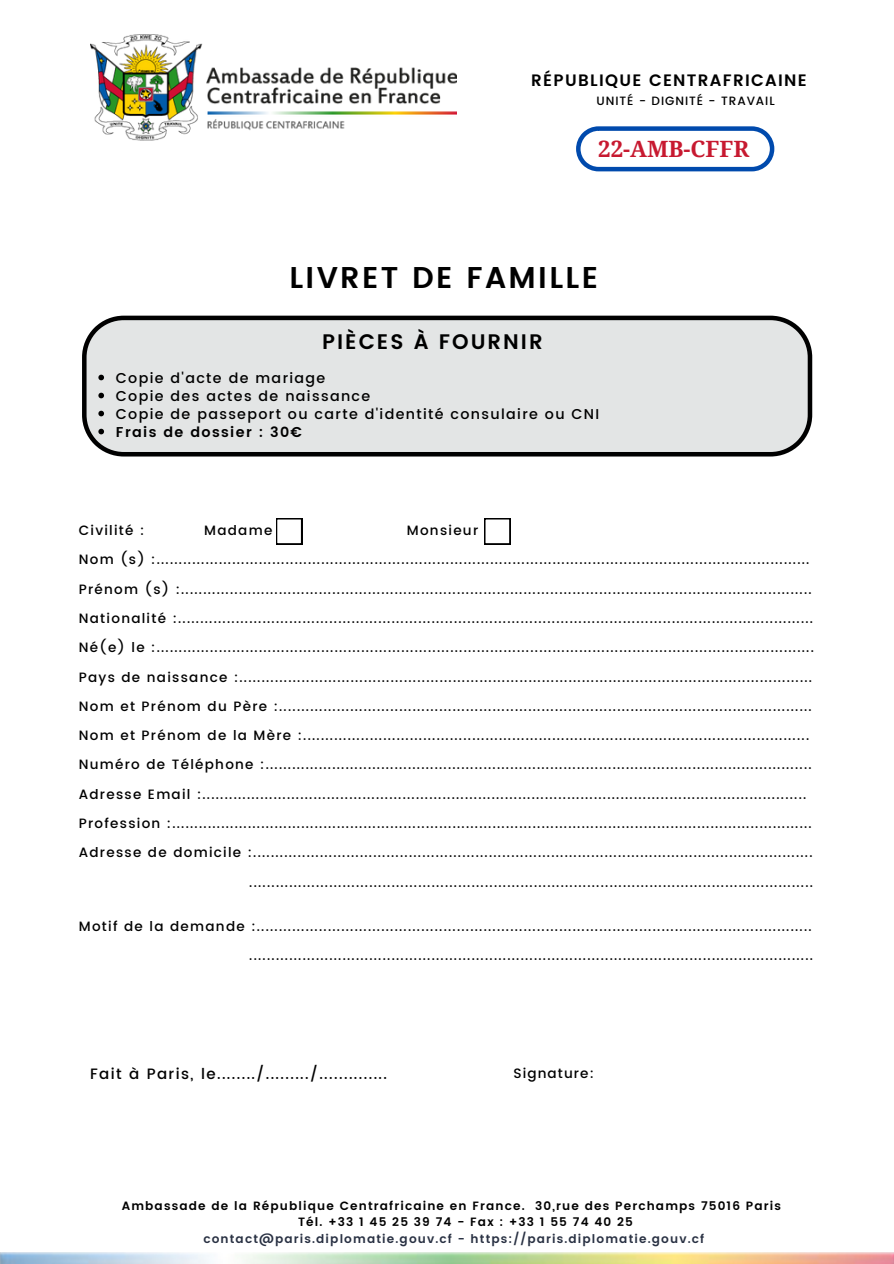
<style>
.page{position:relative;width:894px;height:1264px;background:#fff}
.page>*{position:absolute;margin:0;border:0;box-sizing:border-box;transform-origin:0 0}
.t1{font:600 30px "Poppins";letter-spacing:.08em;color:#000}
.t2{font:700 22.5px "Droid Serif";color:#c71930}
.t3{font:600 21px "Poppins";letter-spacing:.095em;color:#000}
.t4{font:600 16.5px "Poppins";letter-spacing:.08em;color:#000}
.t5{font:500 15px "Poppins";letter-spacing:.095em;color:#000}
.t6{font:500 14.25px "Poppins";letter-spacing:.095em;color:#000}
.t7{font:600 14.25px "Poppins";letter-spacing:.095em;color:#000}
.t8{font:500 13.5px "Poppins";letter-spacing:.095em;color:#000}
.t9{font:600 12px "Poppins";letter-spacing:.095em;color:#000}
.t10{font:600 12px "Poppins";letter-spacing:.095em;color:#293143}
.t11{font:500 12px "Poppins";letter-spacing:.08em;color:#000}
</style>
<div class="page">
<img style="left:91px;top:34px;width:366px;height:106px">
<svg style="left:576px;top:126px;width:198px;height:45px"></svg>
<svg style="left:82px;top:316px;width:730px;height:140px"></svg>
<svg style="left:98px;top:375px;width:6px;height:5px"></svg>
<svg style="left:98px;top:393px;width:6px;height:5px"></svg>
<svg style="left:98px;top:411px;width:6px;height:5px"></svg>
<svg style="left:98px;top:429px;width:6px;height:5px"></svg>
<svg style="left:276px;top:518px;width:26px;height:26px"></svg>
<svg style="left:484px;top:518px;width:26px;height:26px"></svg>
<p class="t4" style="left:531px;top:70px;width:277px">RÉPUBLIQUE CENTRAFRICAINE</p>
<p class="t11" style="left:596px;top:94px;width:179px">UNITÉ - DIGNITÉ - TRAVAIL</p>
<p class="t2" style="left:598px;top:136px;width:153px">22-AMB-CFFR</p>
<p class="t1" style="left:289px;top:260px;width:310px">LIVRET DE FAMILLE</p>
<p class="t3" style="left:322px;top:329px;width:222px">PIÈCES À FOURNIR</p>
<p class="t6" style="left:116px;top:369px;width:211px">Copie d'acte de mariage</p>
<p class="t6" style="left:116px;top:387px;width:256px">Copie des actes de naissance</p>
<p class="t6" style="left:116px;top:405px;width:485px">Copie de passeport ou carte d'identité consulaire ou CNI</p>
<p class="t7" style="left:116px;top:423px;width:188px">Frais de dossier : 30€</p>
<p class="t8" style="left:79px;top:522px;width:67px">Civilité :</p>
<p class="t8" style="left:204px;top:522px;width:70px">Madame</p>
<p class="t8" style="left:407px;top:522px;width:73px">Monsieur</p>
<p class="t8" style="left:79px;top:552px;width:732px">Nom (s) :...................................................................................................................................................</p>
<p class="t8" style="left:79px;top:581px;width:734px">Prénom (s) :..............................................................................................................................................</p>
<p class="t8" style="left:79px;top:610px;width:735px">Nationalité :...............................................................................................................................................</p>
<p class="t8" style="left:79px;top:639px;width:736px">Né(e) le :....................................................................................................................................................</p>
<p class="t8" style="left:79px;top:669px;width:734px">Pays de naissance :.................................................................................................................................</p>
<p class="t8" style="left:79px;top:698px;width:734px">Nom et Prénom du Père :........................................................................................................................</p>
<p class="t8" style="left:79px;top:727px;width:731px">Nom et Prénom de la Mère :..................................................................................................................</p>
<p class="t8" style="left:79px;top:757px;width:734px">Numéro de Téléphone :...........................................................................................................................</p>
<p class="t8" style="left:79px;top:786px;width:728px">Adresse Email :........................................................................................................................................</p>
<p class="t8" style="left:79px;top:815px;width:734px">Profession :................................................................................................................................................</p>
<p class="t8" style="left:79px;top:844px;width:735px">Adresse de domicile :..............................................................................................................................</p>
<p class="t8" style="left:249px;top:874px;width:565px">...............................................................................................................................</p>
<p class="t8" style="left:79px;top:918px;width:734px">Motif de la demande :.............................................................................................................................</p>
<p class="t8" style="left:249px;top:947px;width:565px">...............................................................................................................................</p>
<p class="t5" style="left:90px;top:1065px;width:298px">Fait à Paris, le......../........./..............</p>
<p class="t8" style="left:513px;top:1065px;width:82px">Signature:</p>
<p class="t9" style="left:122px;top:1199px;width:660px">Ambassade de la République Centrafricaine en France. 30,rue des Perchamps 75016 Paris</p>
<p class="t9" style="left:298px;top:1215px;width:336px">Tél. +33 1 45 25 39 74 - Fax : +33 1 55 74 40 25</p>
<p class="t10" style="left:203px;top:1231px;width:502px">contact@paris.diplomatie.gouv.cf - https://paris.diplomatie.gouv.cf</p>
</div>
